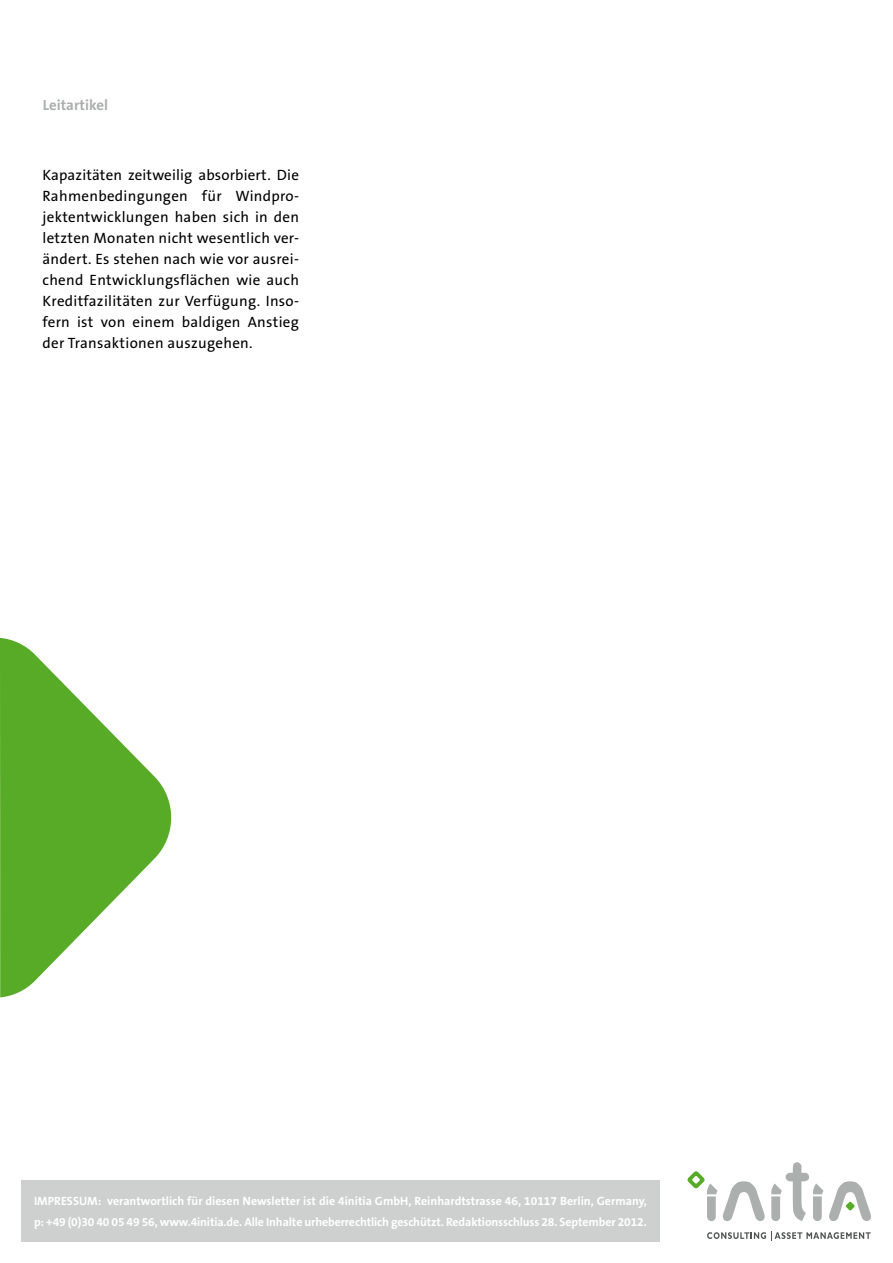
<style>
.page{position:relative;width:893px;height:1263px;background:#fff}
.page>*{position:absolute;margin:0;border:0;box-sizing:border-box;transform-origin:0 0}
.t1{font:15px/21px "The Sans B5 Plain";letter-spacing:.02em;color:#000;text-align:justify}
.t2{font:700 14.85px "The Sans B7";color:#abafad}
.t3{font:700 12px/21px "The Sans B7";letter-spacing:-.005em;color:#fff}
</style>
<div class="page">
<svg style="left:829px;top:1181px;width:42px;height:40px"></svg>
<svg style="left:707px;top:1232px;width:164px;height:9px"></svg>
<svg style="left:687px;top:1171px;width:78px;height:50px"></svg>
<svg style="left:771px;top:1162px;width:52px;height:59px"></svg>
<div style="left:21px;top:1180px;width:639px;height:62px;background:#cdd0cf"></div>
<svg style="left:0;top:638px;width:172px;height:359px;fill:#57ab27"></svg>
<p class="t2" style="left:43px;top:97px;width:67px">Leitartikel</p>
<p class="t1" style="left:43px;top:165px;width:258px">Kapazitäten zeitweilig absorbiert. Die Rahmenbedingungen für Windpro&shy;jektentwicklungen haben sich in den letzten Monaten nicht wesentlich ver&shy;ändert. Es stehen nach wie vor ausrei&shy;chend Entwicklungsflächen wie auch Kreditfazilitäten zur Verfügung. Inso&shy;fern ist von einem baldigen Anstieg der Transaktionen auszugehen.</p>
<p class="t3" style="left:34px;top:1191px;width:614px">IMPRESSUM: verantwortlich für diesen Newsletter ist die 4initia GmbH, Reinhardtstrasse 46, 10117 Berlin, Germany, p: +49 (0)30 40 05 49 56, www.4initia.de. Alle Inhalte urheberrechtlich geschützt. Redaktionsschluss 28. September 2012.</p>
</div>
